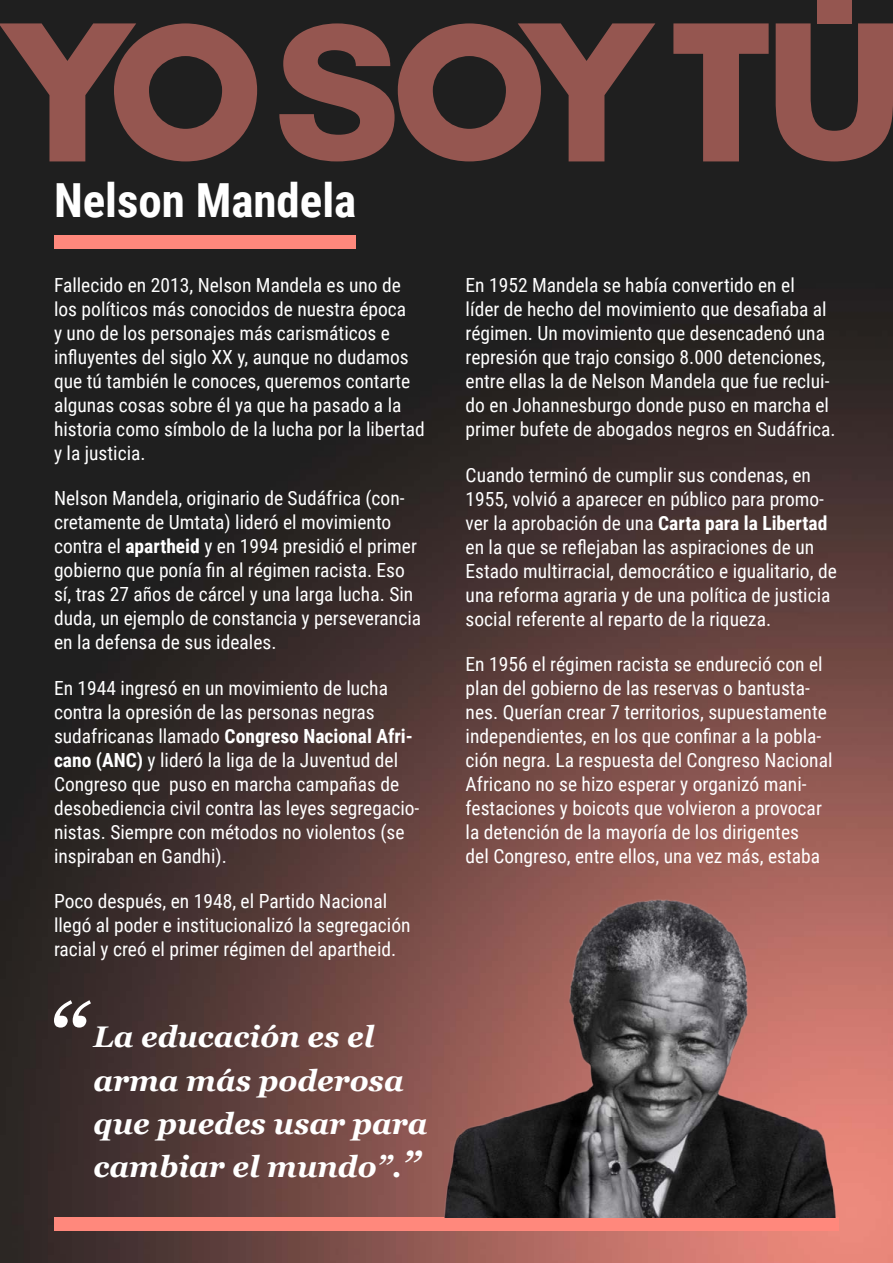
<style>
.page{position:relative;width:893px;height:1263px;background:#fff}
.page>*{position:absolute;margin:0;border:0;box-sizing:border-box;transform-origin:0 0}
.t1{font:700 46.95px "Roboto Condensed";color:#fff}
.t2{font:italic 700 29.85px/43.3px "Georgia";color:#fff}
.t3{font:19.5px/24px "Roboto Condensed";color:#fff}
.s1{font-weight:700}
.s2{font-size:35.55px}
</style>
<div class="page">
<img style="left:0;top:0;width:893px;height:1263px">
<svg style="left:0;top:23px;width:257px;height:138px;background:#5e3c39"></svg>
<svg style="left:673px;top:23px;width:96px;height:138px;background:#5a3a37"></svg>
<svg style="left:776px;top:23px;width:117px;height:138px;background:#69413e"></svg>
<div style="left:817px;top:0;width:34px;height:23px;background:#955650"></div>
<svg style="left:279px;top:23px;width:376px;height:138px;background:#613d3a"></svg>
<div style="left:54px;top:1217px;width:785px;height:14px;background:#ff887c"></div>
<div style="left:54px;top:235px;width:301px;height:14px;background:#ff887c"></div>
<svg style="left:54px;top:1000px;width:37px;height:27px"></svg>
<img style="left:439px;top:898px;width:400px;height:319px">
<h1 class="t1" style="left:54px;top:167px;width:304px">Nelson Mandela</h1>
<p class="t3" style="left:54px;top:272px;width:372px">Fallecido en 2013, Nelson Mandela es uno de los políticos más conocidos de nuestra época<br>y uno de los personajes más carismáticos e influyentes del siglo XX y, aunque no dudamos que tú también le conoces, queremos contarte algunas cosas sobre él ya que ha pasado a la historia como símbolo de la lucha por la libertad y la justicia.</p>
<p class="t3" style="left:54px;top:486px;width:369px">Nelson Mandela, originario de Sudáfrica (con&shy;cretamente de Umtata) lideró el movimiento contra el <span class="s1">apartheid</span> y en 1994 presidió el primer gobierno que ponía fin al régimen racista. Eso sí, tras 27 años de cárcel y una larga lucha. Sin duda, un ejemplo de constancia y perseverancia en la defensa de sus ideales.</p>
<p class="t3" style="left:54px;top:675px;width:367px">En 1944 ingresó en un movimiento de lucha contra la opresión de las personas negras sudafricanas llamado <span class="s1">Congreso Nacional Afri&shy;cano (ANC)</span> y lideró la liga de la Juventud del Congreso que puso en marcha campañas de desobediencia civil contra las leyes segregacio&shy;nistas. Siempre con métodos no violentos (se inspiraban en Gandhi).</p>
<p class="t3" style="left:54px;top:888px;width:358px">Poco después, en 1948, el Partido Nacional llegó al poder e institucionalizó la segregación racial y creó el primer régimen del apartheid.</p>
<h2 class="t2" style="left:94px;top:1014px;width:335px">La educación es el arma más poderosa que puedes usar para cambiar el mundo”.<span class="s2">”</span></h2>
<p class="t3" style="left:466px;top:273px;width:372px">En 1952 Mandela se había convertido en el<br>líder de hecho del movimiento que desafiaba al régimen. Un movimiento que desencadenó una represión que trajo consigo 8.000 detenciones, entre ellas la de Nelson Mandela que fue reclui&shy;do en Johannesburgo donde puso en marcha el primer bufete de abogados negros en Sudáfrica.</p>
<p class="t3" style="left:466px;top:462px;width:373px">Cuando terminó de cumplir sus condenas, en 1955, volvió a aparecer en público para promo&shy;ver la aprobación de una <span class="s1">Carta para la Libertad </span>en la que se reflejaban las aspiraciones de un Estado multirracial, democrático e igualitario, de una reforma agraria y de una política de justicia social referente al reparto de la riqueza.</p>
<p class="t3" style="left:466px;top:651px;width:368px">En 1956 el régimen racista se endureció con el plan del gobierno de las reservas o bantusta&shy;nes. Querían crear 7 territorios, supuestamente independientes, en los que confinar a la pobla&shy;ción negra. La respuesta del Congreso Nacional Africano no se hizo esperar y organizó mani&shy;festaciones y boicots que volvieron a provocar la detención de la mayoría de los dirigentes<br>del Congreso, entre ellos, una vez más, estaba</p>
</div>
